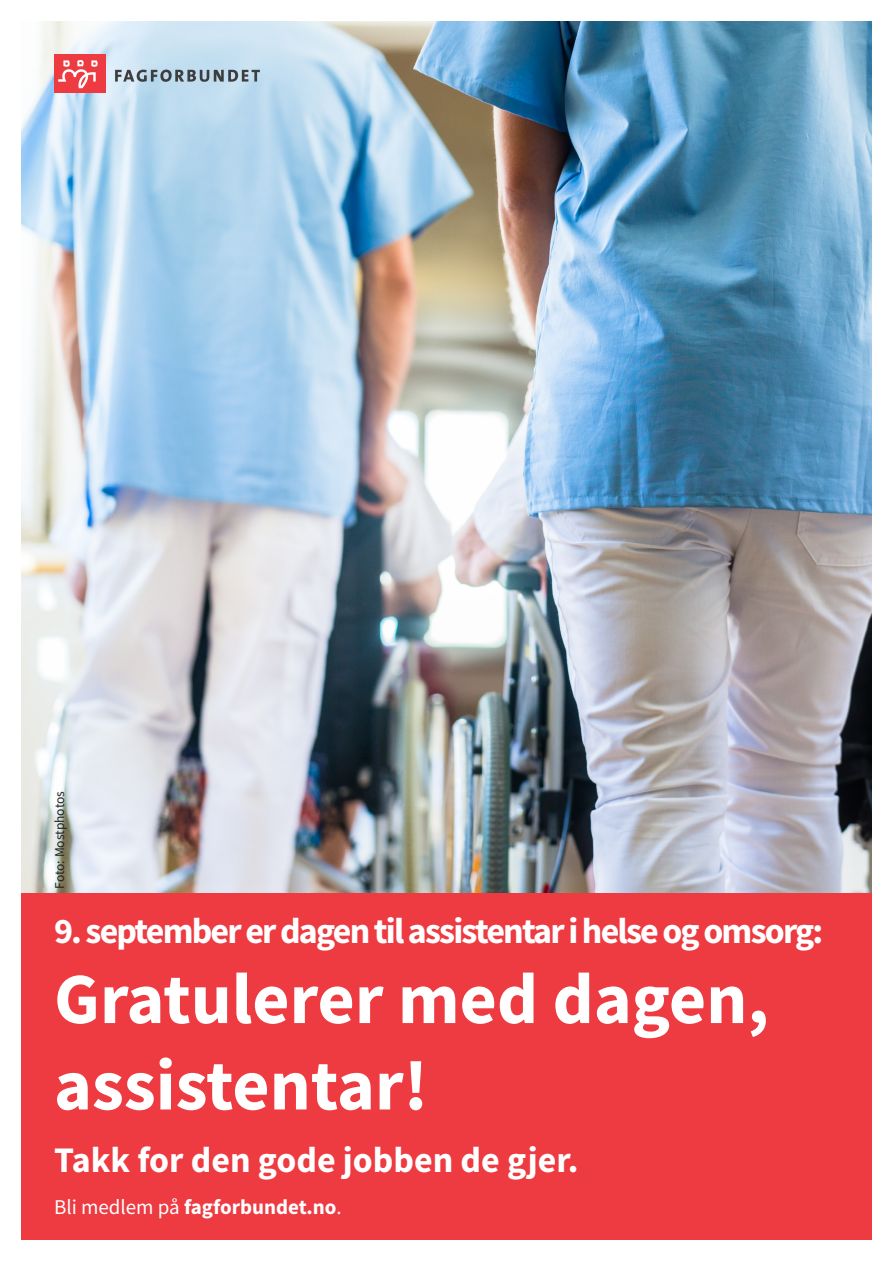
<style>
.page{position:relative;width:893px;height:1263px;background:#fff}
.page>*{position:absolute;margin:0;border:0;box-sizing:border-box;transform-origin:0 0}
.t1{font:700 72px/86.4px "Source Sans Pro";color:#fff}
.t2{font:700 36px "Source Sans Pro";letter-spacing:-.05em;color:#fff}
.t3{font:700 36px "Source Sans Pro";color:#fff}
.t4{font:700 21px "Source Sans Pro";color:#fff}
.t5{font:13.5px "Source Sans Pro";letter-spacing:-.005em;color:#231f20}
.s1{font-weight:400}
</style>
<div class="page">
<img style="left:21px;top:21px;width:851px;height:872px">
<div style="left:21px;top:893px;width:851px;height:346px;background:#ee3a41"></div>
<div style="left:54px;top:54px;width:51px;height:38px;background:#ee3a41"></div>
<svg style="left:115px;top:70px;width:145px;height:12px;background:#8795a0"></svg>
<svg style="left:58px;top:60px;width:40px;height:28px"></svg>
<p class="t5" style="left:51px;top:889px;width:99px;rotate:-90deg">Foto: Mostphotos</p>
<p class="t2" style="left:54px;top:906px;width:771px">9. september er dagen til assistentar i helse og omsorg:</p>
<p class="t1" style="left:54px;top:955px;width:716px">Gratulerer med dagen, assistentar!</p>
<p class="t3" style="left:54px;top:1136px;width:526px">Takk for den gode jobben de gjer.</p>
<p class="t4" style="left:54px;top:1193px;width:289px"><span class="s1">Bli medlem på</span> fagforbundet.no<span class="s1">.</span></p>
</div>
